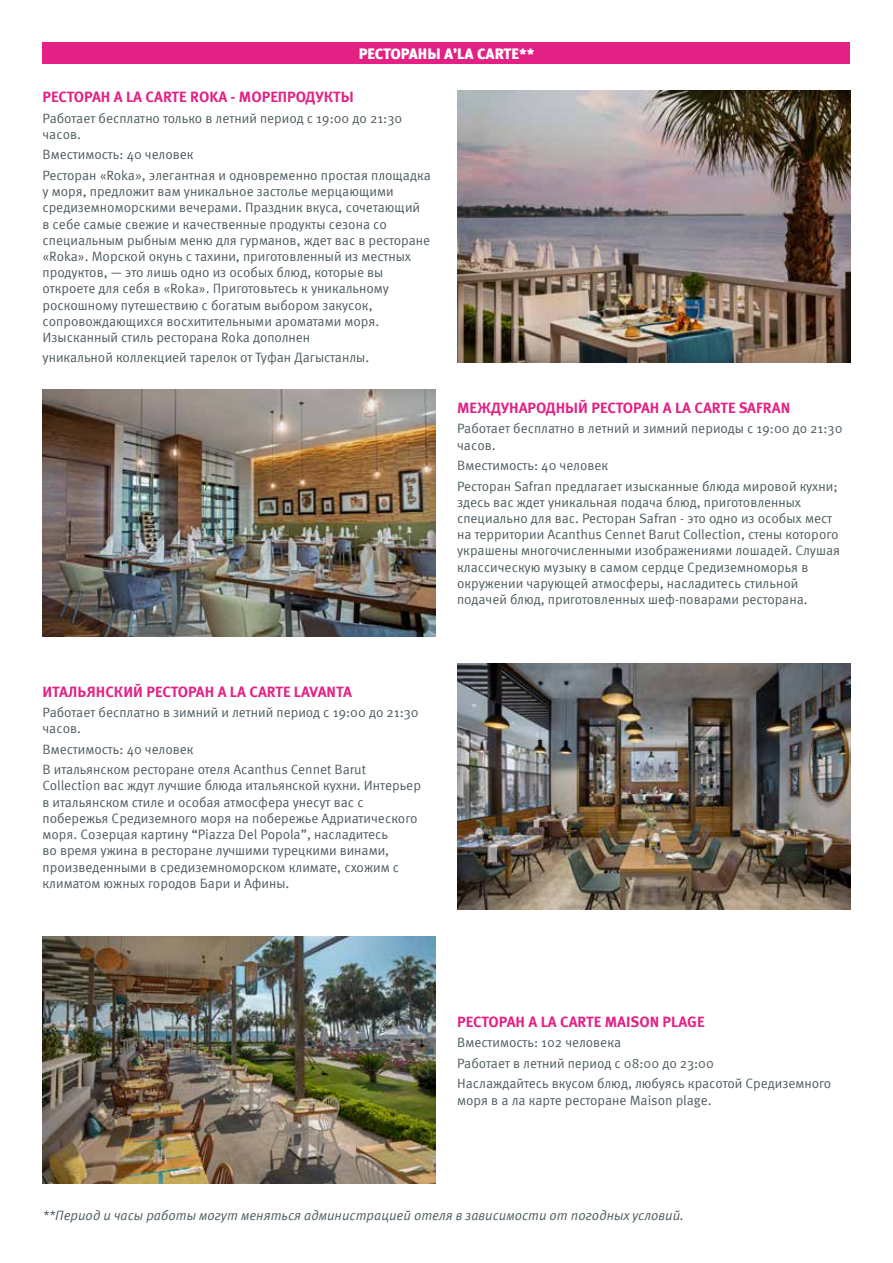
<style>
.page{position:relative;width:893px;height:1263px;background:#fff}
.page>*{position:absolute;margin:0;border:0;box-sizing:border-box;transform-origin:0 0}
.t1{font:700 15px "Meta Pro";color:#e32185}
.t2{font:900 15px "Meta Pro";color:#fff}
.t3{font:13.5px/16.2px "Meta Pro";color:#4e5b61}
.t4{font:italic 13.5px "Meta Pro";color:#4e5b61}
</style>
<div class="page">
<img style="left:43px;top:937px;width:393px;height:246px">
<div style="left:43px;top:43px;width:807px;height:21px;background:#e32185"></div>
<img style="left:457px;top:663px;width:393px;height:247px">
<img style="left:43px;top:390px;width:393px;height:246px">
<img style="left:457px;top:91px;width:393px;height:272px">
<p class="t2" style="left:359px;top:44px;width:177px">РЕСТОРАНЫ A’LA CARTE**</p>
<p class="t1" style="left:43px;top:88px;width:313px">РЕСТОРАН A LA CARTE ROKA - МОРЕПРОДУКТЫ</p>
<p class="t3" style="left:43px;top:110px;width:361px">Работает бесплатно только в летний период с 19:00 до 21:30 часов.</p>
<p class="t3" style="left:43px;top:145px;width:390px;line-height:20.4px">Вместимость: 40 человек<br>Ресторан «Roka», элегантная и одновременно простая площадка</p>
<p class="t3" style="left:43px;top:184px;width:389px">у моря, предложит вам уникальное застолье мерцающими средиземноморскими вечерами. Праздник вкуса, сочетающий в себе самые свежие и качественные продукты сезона со специальным рыбным меню для гурманов, ждет вас в ресторане «Roka». Морской окунь с тахини, приготовленный из местных продуктов, — это лишь одно из особых блюд, которые вы откроете для себя в «Roka». Приготовьтесь к уникальному роскошному путешествию с богатым выбором закусок, сопровождающихся восхитительными ароматами моря.<br>Изысканный стиль ресторана Roka дополнен</p>
<p class="t3" style="left:43px;top:350px;width:328px">уникальной коллекцией тарелок от Туфан Дагыстанлы.</p>
<p class="t1" style="left:457px;top:398px;width:335px">МЕЖДУНАРОДНЫЙ РЕСТОРАН A LA CARTE SAFRAN</p>
<p class="t3" style="left:457px;top:421px;width:387px">Работает бесплатно в летний и зимний периоды с 19:00 до 21:30 часов.</p>
<p class="t3" style="left:457px;top:455px;width:382px;line-height:20.4px">Вместимость: 40 человек<br>Ресторан Safran предлагает изысканные блюда мировой кухни;</p>
<p class="t3" style="left:457px;top:494px;width:385px">здесь вас ждет уникальная подача блюд, приготовленных специально для вас. Ресторан Safran - это одно из особых мест на территории Acanthus Cennet Barut Collection, стены которого украшены многочисленными изображениями лошадей. Слушая классическую музыку в самом сердце Средиземноморья в окружении чарующей атмосферы, насладитесь стильной подачей блюд, приготовленных шеф-поварами ресторана.</p>
<p class="t1" style="left:43px;top:682px;width:311px">ИТАЛЬЯНСКИЙ РЕСТОРАН A LA CARTE LAVANTA</p>
<p class="t3" style="left:43px;top:704px;width:378px">Работает бесплатно в зимний и летний период с 19:00 до 21:30 часов.</p>
<p class="t3" style="left:43px;top:739px;width:325px;line-height:20.4px">Вместимость: 40 человек<br>В итальянском ресторане отеля Acanthus Cennet Barut</p>
<p class="t3" style="left:43px;top:778px;width:380px">Collection вас ждут лучшие блюда итальянской кухни. Интерьер в итальянском стиле и особая атмосфера унесут вас с побережья Средиземного моря на побережье Адриатического моря. Созерцая картину “Piazza Del Popola”, насладитесь<br>во время ужина в ресторане лучшими турецкими винами, произведенными в средиземноморском климате, схожим с климатом южных городов Бари и Афины.</p>
<p class="t1" style="left:457px;top:1012px;width:249px">РЕСТОРАН A LA CARTE MAISON PLAGE</p>
<p class="t3" style="left:457px;top:1033px;width:376px;line-height:20.4px">Вместимость: 102 человека<br>Работает в летний период с 08:00 до 23:00<br>Наслаждайтесь вкусом блюд, любуясь красотой Средиземного</p>
<p class="t3" style="left:457px;top:1092px;width:256px">моря в а ла карте ресторане Maison plage.</p>
<p class="t4" style="left:43px;top:1208px;width:643px">**Период и часы работы могут меняться администрацией отеля в зависимости от погодных условий.</p>
</div>
